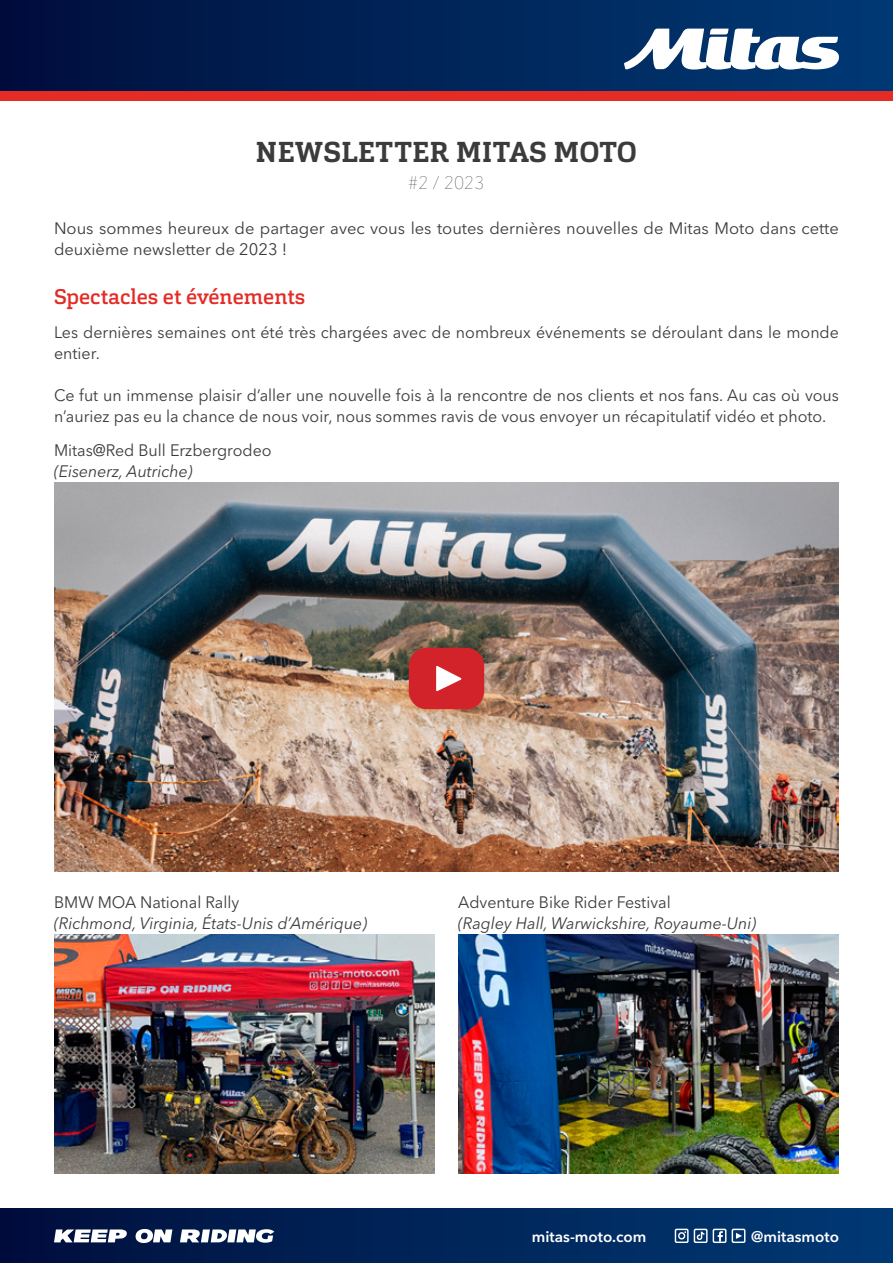
<style>
.page{position:relative;width:893px;height:1263px;background:#fff}
.page>*{position:absolute;margin:0;border:0;box-sizing:border-box;transform-origin:0 0}
.t1{font:700 28.5px "Cargan";letter-spacing:.01em;color:#3c3b3c}
.t2{font:500 21px "Cargan";color:#e42b25}
.t3{font:200 18px "Avenir Next LT Pro";color:#3c3b3c}
.t4{font:16.5px/21px "Avenir Next LT Pro";color:#3c3b3c}
.t5{font:italic 16.5px "Avenir Next LT Pro";color:#3c3b3c}
.t6{font:600 15.3px "Avenir Next LT Pro";color:#fff}
</style>
<div class="page">
<div style="left:0;top:1209px;width:893px;height:54px;background:linear-gradient(to right,#000f3d,#003a75)"></div>
<svg style="left:54px;top:1229px;width:73px;height:13px"></svg>
<svg style="left:135px;top:1229px;width:37px;height:14px"></svg>
<svg style="left:180px;top:1229px;width:94px;height:14px"></svg>
<svg style="left:675px;top:1229px;width:51px;height:14px"></svg>
<svg style="left:732px;top:1229px;width:13px;height:14px"></svg>
<div style="left:0;top:0;width:893px;height:92px;background:linear-gradient(to right,#000e3d,#013b75)"></div>
<div style="left:0;top:92px;width:893px;height:9px;background:#e42b25"></div>
<svg style="left:624px;top:29px;width:216px;height:41px"></svg>
<img style="left:54px;top:934px;width:381px;height:239px">
<img style="left:458px;top:934px;width:381px;height:239px">
<img style="left:54px;top:482px;width:785px;height:389px">
<svg style="left:409px;top:648px;width:75px;height:61px;background:#d1383c"></svg>
<h1 class="t1" style="left:256px;top:133px;width:383px">NEWSLETTER MITAS MOTO</h1>
<p class="t3" style="left:408px;top:172px;width:77px">#2 / 2023</p>
<p class="t4" style="left:54px;top:218px;width:786px">Nous sommes heureux de partager avec vous les toutes dernières nouvelles de Mitas Moto dans cette deuxième newsletter de 2023 !</p>
<p class="t2" style="left:54px;top:284px;width:253px">Spectacles et événements</p>
<p class="t4" style="left:54px;top:322px;width:786px">Les dernières semaines ont été très chargées avec de nombreux événements se déroulant dans le monde entier.</p>
<p class="t4" style="left:54px;top:385px;width:786px">Ce fut un immense plaisir d’aller une nouvelle fois à la rencontre de nos clients et nos fans. Au cas où vous n’auriez pas eu la chance de nous voir, nous sommes ravis de vous envoyer un récapitulatif vidéo et photo.</p>
<p class="t4" style="left:54px;top:440px;width:219px">Mitas@Red Bull Erzbergrodeo</p>
<p class="t5" style="left:54px;top:461px;width:140px">(Eisenerz, Autriche)</p>
<p class="t4" style="left:54px;top:892px;width:187px">BMW MOA National Rally</p>
<p class="t5" style="left:54px;top:913px;width:315px">(Richmond, Virginia, États-Unis d’Amérique)</p>
<p class="t4" style="left:458px;top:892px;width:214px">Adventure Bike Rider Festival</p>
<p class="t5" style="left:458px;top:913px;width:300px">(Ragley Hall, Warwickshire, Royaume-Uni)</p>
<p class="t6" style="left:532px;top:1227px;width:116px">mitas-moto.com</p>
<p class="t6" style="left:751px;top:1227px;width:89px">@mitasmoto</p>
</div>
